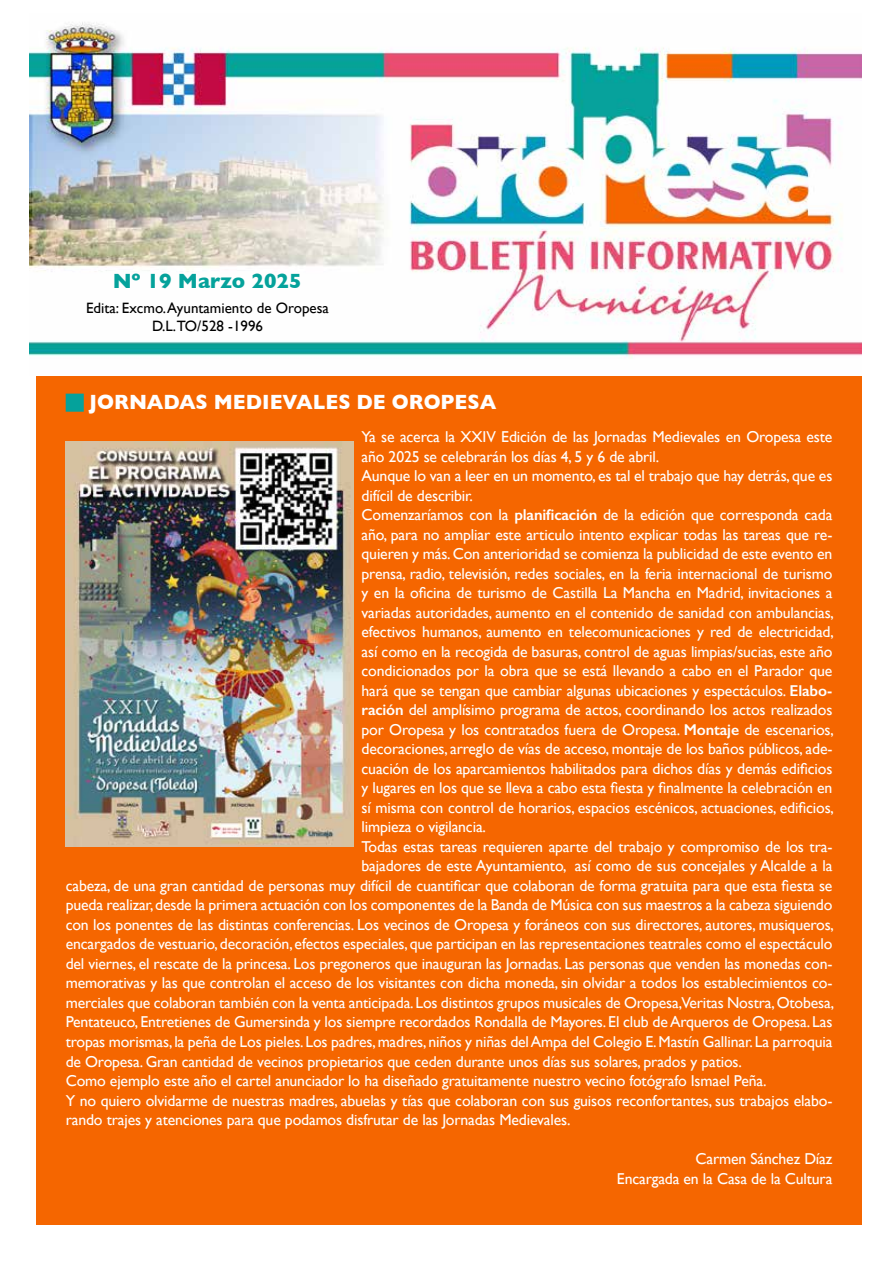
<style>
.page{position:relative;width:893px;height:1263px;background:#fff}
.page>*{position:absolute;margin:0;border:0;box-sizing:border-box;transform-origin:0 0}
.t1{font:700 21px "Gill Sans";color:#fff;scale:.95 1}
.t2{font:700 21px "Gill Sans";color:#05a29b}
.t3{font:15.75px/19.5px "Gill Sans";letter-spacing:-.01em;color:#fff;text-align:right}
.t4{font:15px/18px "Gill Sans";color:#000;text-align:center}
.s1{font-weight:600}
</style>
<div class="page">
<img style="left:30px;top:22px;width:831px;height:336px">
<div style="left:36px;top:376px;width:825px;height:849px;background:#f56600"></div>
<div style="left:66px;top:394px;width:18px;height:18px;background:#05a29b;border:2px solid #05a29b"></div>
<img style="left:66px;top:441px;width:287px;height:406px">
<h1 class="t2" style="left:113px;top:264px;width:190px">Nº 19 Marzo 2025</h1>
<p class="t4" style="left:86px;top:299px;width:244px">Edita: Excmo. Ayuntamiento de Oropesa<br>D.L.TO/528 -1996</p>
<h1 class="t1" style="left:89px;top:385px;width:430px">JORNADAS MEDIEVALES DE OROPESA</h1>
<p class="t3" style="left:362px;top:427px;width:472px">Ya se acerca la XXIV Edición de las Jornadas Medievales en Oropesa este</p>
<p class="t3" style="left:362px;top:447px;width:299px">año 2025 se celebrarán los días 4, 5 y 6 de abril.</p>
<p class="t3" style="left:362px;top:466px;width:472px">Aunque lo van a leer en un momento, es tal el trabajo que hay detrás, que es</p>
<p class="t3" style="left:362px;top:486px;width:113px">difícil de describir.</p>
<p class="t3" style="left:362px;top:505px;width:472px">Comenzaríamos con la <span class="s1">planificación</span> de la edición que corresponda cada</p>
<p class="t3" style="left:362px;top:525px;width:472px">año, para no ampliar este articulo intento explicar todas las tareas que re-</p>
<p class="t3" style="left:362px;top:544px;width:472px">quieren y más. Con anterioridad se comienza la publicidad de este evento en</p>
<p class="t3" style="left:362px;top:564px;width:472px">prensa, radio, televisión, redes sociales, en la feria internacional de turismo</p>
<p class="t3" style="left:362px;top:583px;width:472px">y en la oficina de turismo de Castilla La Mancha en Madrid, invitaciones a</p>
<p class="t3" style="left:362px;top:603px;width:474px">variadas autoridades, aumento en el contenido de sanidad con ambulancias,</p>
<p class="t3" style="left:362px;top:622px;width:474px">efectivos humanos, aumento en telecomunicaciones y red de electricidad,</p>
<p class="t3" style="left:362px;top:642px;width:472px">así como en la recogida de basuras, control de aguas limpias/sucias, este año</p>
<p class="t3" style="left:362px;top:661px;width:472px">condicionados por la obra que se está llevando a cabo en el Parador que</p>
<p class="t3" style="left:362px;top:681px;width:472px">hará que se tengan que cambiar algunas ubicaciones y espectáculos. <span class="s1">Elabo-</span></p>
<p class="t3" style="left:362px;top:700px;width:472px"><span class="s1">ración</span> del amplísimo programa de actos, coordinando los actos realizados</p>
<p class="t3" style="left:362px;top:720px;width:474px">por Oropesa y los contratados fuera de Oropesa. <span class="s1">Montaje</span> de escenarios,</p>
<p class="t3" style="left:362px;top:739px;width:472px">decoraciones, arreglo de vías de acceso, montaje de los baños públicos, ade-</p>
<p class="t3" style="left:362px;top:759px;width:472px">cuación de los aparcamientos habilitados para dichos días y demás edificios</p>
<p class="t3" style="left:362px;top:778px;width:472px">y lugares en los que se lleva a cabo esta fiesta y finalmente la celebración en</p>
<p class="t3" style="left:362px;top:798px;width:474px">sí misma con control de horarios, espacios escénicos, actuaciones, edificios,</p>
<p class="t3" style="left:362px;top:817px;width:126px">limpieza o vigilancia.</p>
<p class="t3" style="left:362px;top:837px;width:472px">Todas estas tareas requieren aparte del trabajo y compromiso de los tra-</p>
<p class="t3" style="left:362px;top:856px;width:472px">bajadores de este Ayuntamiento, así como de sus concejales y Alcalde a la</p>
<p class="t3" style="left:66px;top:876px;width:768px">cabeza, de una gran cantidad de personas muy difícil de cuantificar que colaboran de forma gratuita para que esta fiesta se</p>
<p class="t3" style="left:66px;top:895px;width:768px">pueda realizar, desde la primera actuación con los componentes de la Banda de Música con sus maestros a la cabeza siguiendo</p>
<p class="t3" style="left:66px;top:915px;width:770px">con los ponentes de las distintas conferencias. Los vecinos de Oropesa y foráneos con sus directores, autores, musiqueros,</p>
<p class="t3" style="left:66px;top:934px;width:768px">encargados de vestuario, decoración, efectos especiales, que participan en las representaciones teatrales como el espectáculo</p>
<p class="t3" style="left:66px;top:954px;width:768px">del viernes, el rescate de la princesa. Los pregoneros que inauguran las Jornadas. Las personas que venden las monedas con-</p>
<p class="t3" style="left:66px;top:973px;width:768px">memorativas y las que controlan el acceso de los visitantes con dicha moneda, sin olvidar a todos los establecimientos co-</p>
<p class="t3" style="left:66px;top:993px;width:770px">merciales que colaboran también con la venta anticipada. Los distintos grupos musicales de Oropesa,Veritas Nostra, Otobesa,</p>
<p class="t3" style="left:66px;top:1012px;width:768px">Pentateuco, Entretienes de Gumersinda y los siempre recordados Rondalla de Mayores. El club de Arqueros de Oropesa. Las</p>
<p class="t3" style="left:66px;top:1032px;width:768px">tropas morismas, la peña de Los pieles. Los padres, madres, niños y niñas del Ampa del Colegio E. Mastín Gallinar. La parroquia</p>
<p class="t3" style="left:66px;top:1051px;width:678px">de Oropesa. Gran cantidad de vecinos propietarios que ceden durante unos días sus solares, prados y patios.</p>
<p class="t3" style="left:66px;top:1071px;width:702px">Como ejemplo este año el cartel anunciador lo ha diseñado gratuitamente nuestro vecino fotógrafo Ismael Peña.</p>
<p class="t3" style="left:66px;top:1090px;width:768px">Y no quiero olvidarme de nuestras madres, abuelas y tías que colaboran con sus guisos reconfortantes, sus trabajos elabo-</p>
<p class="t3" style="left:66px;top:1110px;width:506px">rando trajes y atenciones para que podamos disfrutar de las Jornadas Medievales.</p>
<p class="t3" style="left:617px;top:1149px;width:217px">Carmen Sánchez Díaz<br>Encargada en la Casa de la Cultura</p>
</div>
